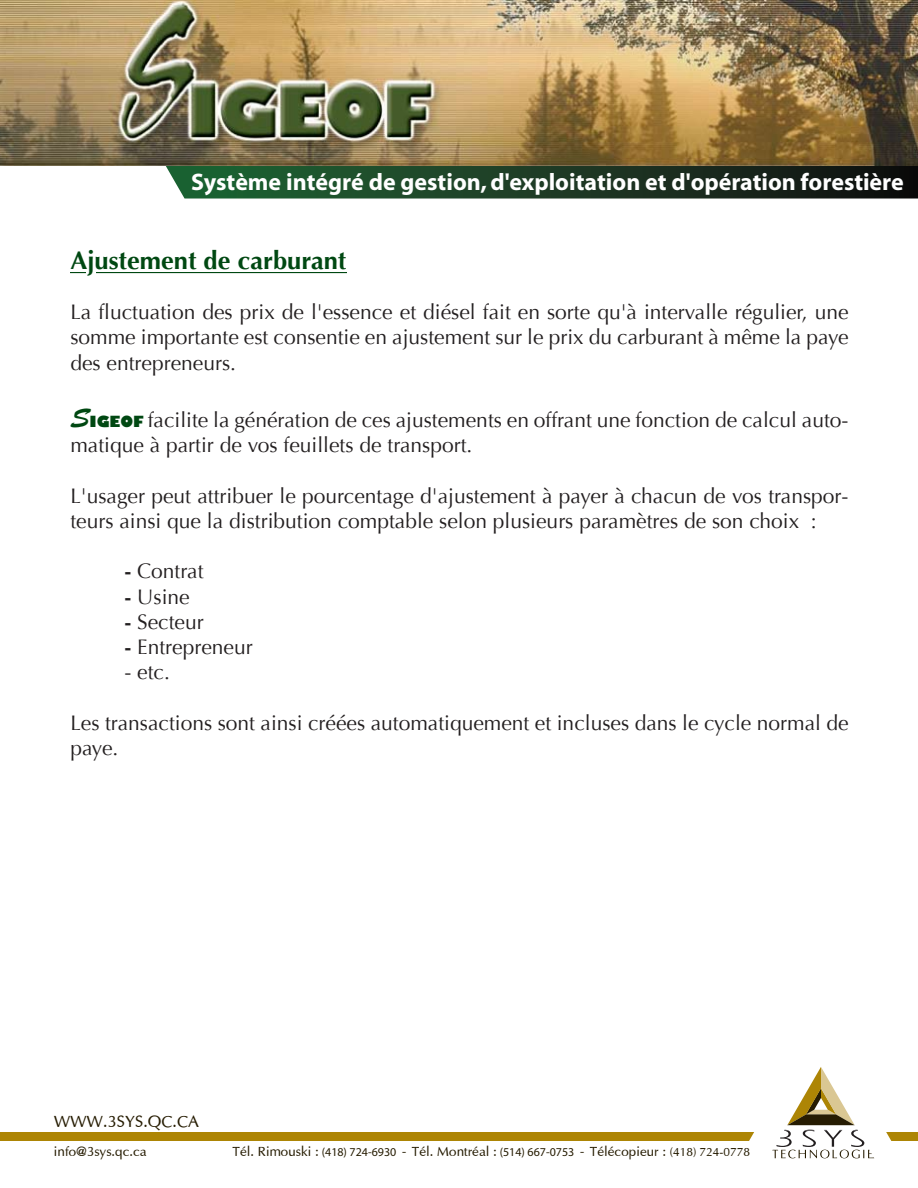
<style>
.page{position:relative;width:918px;height:1188px;background:#fff}
.page>*{position:absolute;margin:0;border:0;box-sizing:border-box;transform-origin:0 0}
.t1{font:700 25.5px "Optima";color:#004812}
.t2{font:700 24px "Myriad";color:#fff}
.t3{font:21px/25.2px "Optima";color:#231f20}
.t4{font:16.5px "Corinna";color:#261c02}
.t5{font:13.5px "Corinna";color:#261c02}
.s1{font-family:"Brush Script Std";font-size:27px;color:#004812}
.s2{font-family:"Gill Sans";font-weight:800;font-size:15px;color:#004812}
.s3{font-weight:700}
.s4{font-family:"Myriad";font-size:12px}
.s5{font-family:"Myriad"}
.s6{font-size:12px}
</style>
<div class="page">
<div style="left:0;top:1133px;width:918px;height:8px;background:#ad8505"></div>
<svg style="left:731px;top:1067px;width:178px;height:92px"></svg>
<hr style="left:70px;top:272px;width:277px;height:1px;background:#004812">
<div style="left:86px;top:270px;width:10px;height:6px;background:#fff"></div>
<img style="left:166px;top:166px;width:752px;height:33px">
<img style="left:0;top:0;width:918px;height:166px">
<p class="t2" style="left:191px;top:170px;width:714px">Système intégré de gestion, d'exploitation et d'opération forestière</p>
<p class="t1" style="left:70px;top:245px;width:278px">Ajustement de carburant</p>
<p class="t3" style="left:70px;top:300px;width:780px;text-align:justify">La fluctuation des prix de l'essence et diésel fait en sorte qu'à intervalle régulier, une somme importante est consentie en ajustement sur le prix du carburant à même la paye des entrepreneurs.</p>
<p class="t3" style="left:70px;top:408px;width:780px"><span class="s1">S</span><span class="s2">IGEOF</span> facilite la génération de ces ajustements en offrant une fonction de calcul auto&shy;matique à partir de vos feuillets de transport.</p>
<p class="t3" style="left:70px;top:483px;width:780px">L'usager peut attribuer le pourcentage d'ajustement à payer à chacun de vos transpor&shy;teurs ainsi que la distribution comptable selon plusieurs paramètres de son choix :</p>
<p class="t3" style="left:124px;top:559px;width:81px"><span class="s3">-</span> Contrat</p>
<p class="t3" style="left:124px;top:584px;width:67px"><span class="s3">-</span> Usine</p>
<p class="t3" style="left:124px;top:609px;width:81px"><span class="s3">-</span> Secteur</p>
<p class="t3" style="left:124px;top:635px;width:130px"><span class="s3">-</span> Entrepreneur</p>
<p class="t3" style="left:124px;top:660px;width:47px">- etc.</p>
<p class="t3" style="left:70px;top:710px;width:780px">Les transactions sont ainsi créées automatiquement et incluses dans le cycle normal de paye.</p>
<p class="t4" style="left:54px;top:1111px;width:146px">WWW.3SYS.QC.CA</p>
<p class="t5" style="left:54px;top:1143px;width:94px">info@3sys.qc.ca</p>
<p class="t5" style="left:233px;top:1143px;width:519px">Tél. Rimouski : <span class="s4">(418) 724-6930</span> <span class="s5">-</span> Tél. Montréal : <span class="s4">(514) 667-0753</span> <span class="s5">-</span> Télécopieur : <span class="s6">(418) 724-0778</span></p>
</div>
